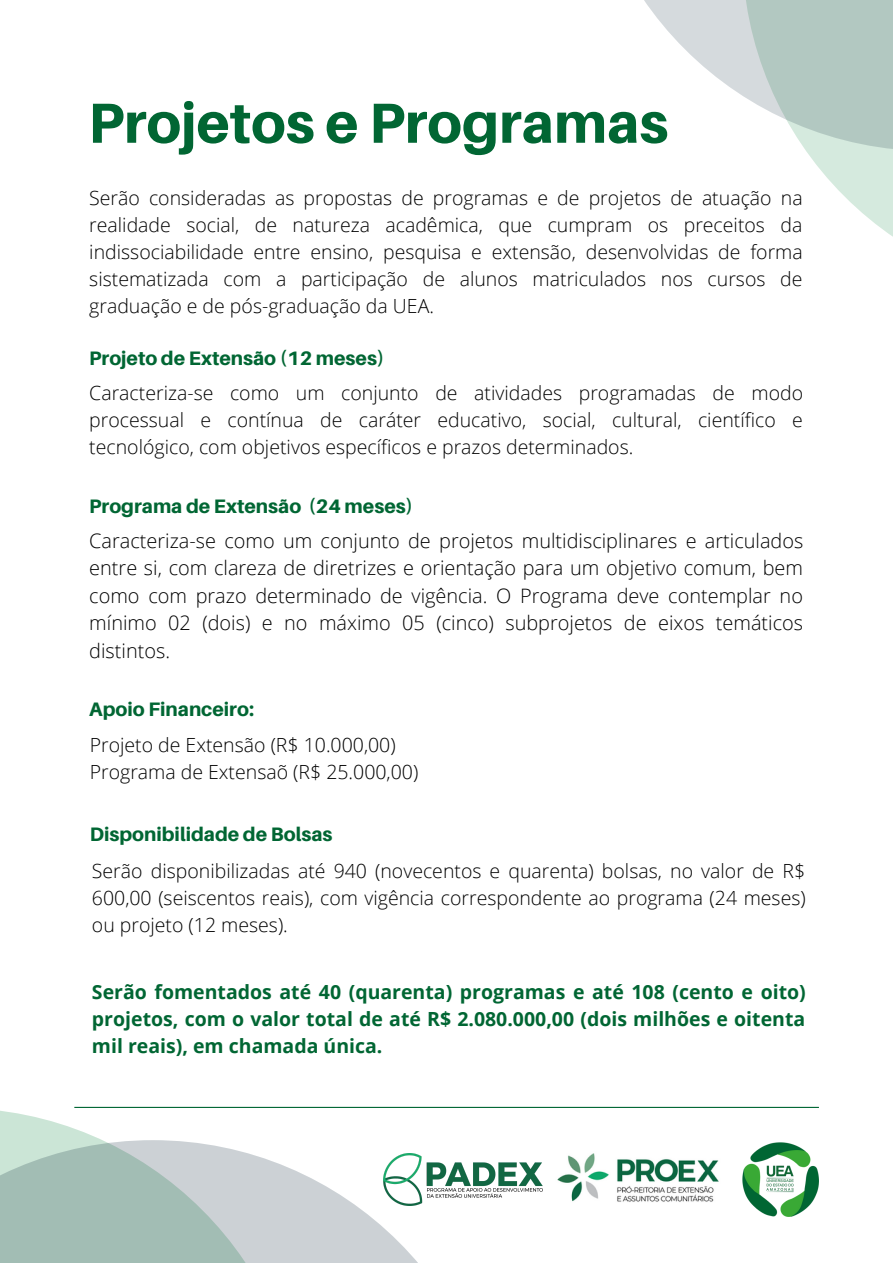
<style>
.page{position:relative;width:893px;height:1264px;background:#fff}
.page>*{position:absolute;margin:0;border:0;box-sizing:border-box;transform-origin:0 0}
.t1{font:800 56.55px "Aileron";color:#016633}
.t2{font:300 19.95px/27.6px "Open Sans";color:#000;text-align:justify}
.t3{font:300 19.5px/27px "Open Sans";color:#000;text-align:justify}
.t4{font:700 19.5px/27px "Open Sans";color:#016633;text-align:justify}
.t5{font:800 19.5px "Aileron";color:#016633}
</style>
<div class="page">
<img style="left:557px;top:1153px;width:162px;height:49px">
<img style="left:742px;top:1142px;width:76px;height:74px">
<hr style="left:74px;top:1106px;width:744px;height:1px;background:#016633">
<svg style="left:0;top:1107px;width:304px;height:33px"></svg>
<svg style="left:0;top:1140px;width:417px;height:122px"></svg>
<svg style="left:806px;top:151px;width:86px;height:85px;fill:#d5eade"></svg>
<svg style="left:644px;top:0;width:248px;height:151px"></svg>
<img style="left:383px;top:1153px;width:160px;height:52px">
<p class="t1" style="left:88px;top:88px;width:581px">Projetos e Programas</p>
<p class="t3" style="left:89px;top:183px;width:715px">Serão consideradas as propostas de programas e de projetos de atuação na realidade social, de natureza acadêmica, que cumpram os preceitos da indissociabilidade entre ensino, pesquisa e extensão, desenvolvidas de forma sistematizada com a participação de alunos matriculados nos cursos de graduação e de pós-graduação da UEA.</p>
<p class="t5" style="left:89px;top:346px;width:296px">Projeto de Extensão (12 meses)</p>
<p class="t3" style="left:89px;top:378px;width:715px">Caracteriza-se como um conjunto de atividades programadas de modo processual e contínua de caráter educativo, social, cultural, científico e tecnológico, com objetivos específicos e prazos determinados.</p>
<p class="t5" style="left:89px;top:494px;width:325px">Programa de Extensão (24 meses)</p>
<p class="t2" style="left:89px;top:526px;width:715px">Caracteriza-se como um conjunto de projetos multidisciplinares e articulados entre si, com clareza de diretrizes e orientação para um objetivo comum, bem como com prazo determinado de vigência. O Programa deve contemplar no mínimo 02 (dois) e no máximo 05 (cinco) subprojetos de eixos temáticos distintos.</p>
<p class="t5" style="left:89px;top:697px;width:166px">Apoio Financeiro:</p>
<p class="t3" style="left:90px;top:730px;width:307px">Projeto de Extensão (R$ 10.000,00)</p>
<p class="t3" style="left:90px;top:757px;width:330px">Programa de Extensaõ (R$ 25.000,00)</p>
<p class="t5" style="left:90px;top:821px;width:244px">Disponibilidade de Bolsas</p>
<p class="t3" style="left:92px;top:856px;width:715px">Serão disponibilizadas até 940 (novecentos e quarenta) bolsas, no valor de R$ 600,00 (seiscentos reais), com vigência correspondente ao programa (24 meses) ou projeto (12 meses).</p>
<p class="t4" style="left:92px;top:977px;width:715px">Serão fomentados até 40 (quarenta) programas e até 108 (cento e oito) projetos, com o valor total de até R$ 2.080.000,00 (dois milhões e oitenta mil reais), em chamada única.</p>
</div>
